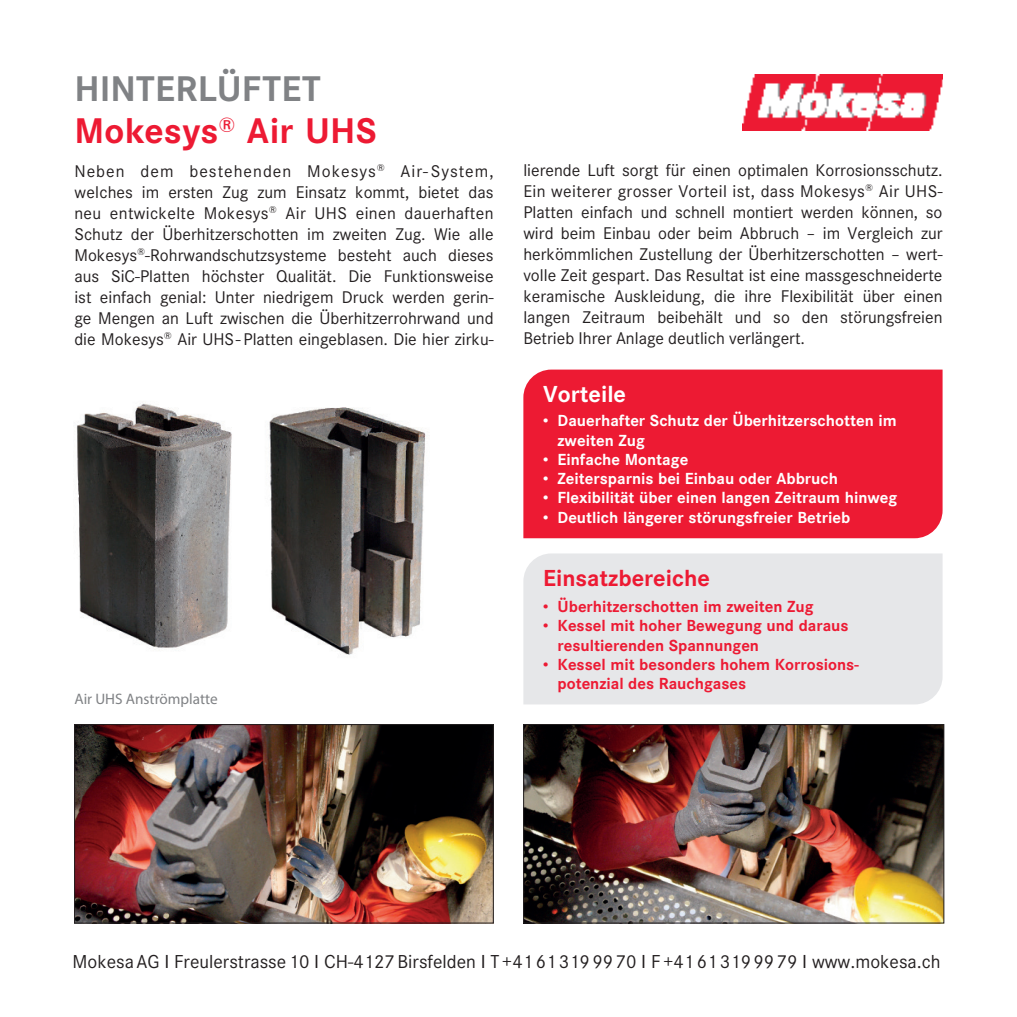
<style>
.page{position:relative;width:1017px;height:1017px;background:#fff}
.page>*{position:absolute;margin:0;border:0;box-sizing:border-box;transform-origin:0 0}
.JAN_Titel_Mokesa{font:700 35px "Corporate SBQ";letter-spacing:.005em;color:#ed1a33}
.JAN_Titel_Mokesa-2{font:700 35px "Corporate SBQ";letter-spacing:.01em;color:#808285}
.t1{font:700 22.75px "Corporate SBQ";color:#ed1a33}
.t2{font:700 22.75px "Corporate SBQ";color:#fff}
.t3{font:18.38px "Corporate SBQ";color:#231f20}
.t4{font:16.62px/21px "Corporate SBQ";color:#231f20;text-align:justify}
.t5{font:700 15.75px/19.2px "Corporate SBQ";color:#fff}
.t6{font:700 15.75px/19.2px "Corporate SBQ";color:#ed1a33}
.t7{font:15.22px "Myriad Pro";color:#808285}
.s1{font-family:"Myriad Pro"}
</style>
<div class="page">
<img style="left:76px;top:726px;width:416px;height:195px">
<div style="left:74px;top:724px;width:420px;height:199px;border:1px solid #231f20"></div>
<img style="left:525px;top:726px;width:417px;height:195px">
<div style="left:523px;top:724px;width:421px;height:199px;border:1px solid #231f20"></div>
<img style="left:76px;top:402px;width:350px;height:253px">
<div style="left:523px;top:370px;width:420px;height:168px;background:#ed1a33"></div>
<div style="left:523px;top:553px;width:420px;height:151px;background:#e6e7e9"></div>
<img style="left:742px;top:74px;width:201px;height:56px">
<p class="JAN_Titel_Mokesa-2" style="left:74px;top:68px;width:248px">HINTERLÜFTET</p>
<p class="JAN_Titel_Mokesa" style="left:74px;top:110px;width:304px">Mokesys<sup>®</sup> Air UHS</p>
<p class="t4" style="left:74px;top:161px;width:421px">Neben dem bestehenden Mokesys<sup>®</sup> Air-System, welches im ersten Zug zum Einsatz kommt, bietet das neu entwickelte Mokesys<sup>®</sup> Air UHS einen dauerhaften Schutz der Überhitzerschotten im zweiten Zug. Wie alle Mokesys<sup>®</sup>-Rohrwandschutzsysteme besteht auch dieses aus SiC-Platten höchster Qualität. Die Funktionsweise ist einfach genial: Unter niedrigem Druck werden gerin&shy;ge Mengen an Luft zwischen die Überhitzerrohrwand und die Mokesys<sup>®</sup> Air UHS- Platten eingeblasen. Die hier zirku-</p>
<p class="t4" style="left:523px;top:160px;width:421px">lierende Luft sorgt für einen optimalen Korrosionsschutz.<br>Ein weiterer grosser Vorteil ist, dass Mokesys<sup>®</sup> Air UHS-Platten einfach und schnell montiert werden können, so wird beim Einbau oder beim Abbruch – im Vergleich zur herkömmlichen Zustellung der Überhitzerschotten – wert&shy;volle Zeit gespart. Das Resultat ist eine massgeschneiderte keramische Auskleidung, die ihre Flexibilität über einen langen Zeitraum beibehält und so den störungsfreien Betrieb Ihrer Anlage deutlich verlängert.</p>
<p class="t7" style="left:74px;top:689px;width:145px">Air UHS Anströmplatte</p>
<p class="t2" style="left:543px;top:380px;width:84px">Vorteile</p>
<p class="t5" style="left:558px;top:411px;width:341px;text-indent:-14px">• Dauerhafter Schutz der Überhitzerschotten im zweiten Zug</p>
<p class="t5" style="left:543px;top:450px;width:147px">• Einfache Montage</p>
<p class="t5" style="left:543px;top:469px;width:296px">• Zeitersparnis bei Einbau oder Abbruch</p>
<p class="t5" style="left:543px;top:488px;width:356px">• Flexibilität über einen langen Zeitraum hinweg</p>
<p class="t5" style="left:543px;top:508px;width:309px">• Deutlich längerer störungsfreier Betrieb</p>
<p class="t1" style="left:543px;top:564px;width:168px">Einsatzbereiche</p>
<p class="t6" style="left:543px;top:597px;width:272px">• Überhitzerschotten im zweiten Zug</p>
<p class="t6" style="left:558px;top:616px;width:293px;text-indent:-14px">• Kessel mit hoher Bewegung und daraus resultierenden Spannungen</p>
<p class="t6" style="left:543px;top:655px;width:317px">• Kessel mit besonders hohem Korrosions-</p>
<p class="t6" style="left:558px;top:674px;width:190px">potenzial des Rauchgases</p>
<p class="t3" style="left:73px;top:950px;width:870px">Mokesa AG <span class="s1">l</span> Freulerstrasse 10 <span class="s1">l</span> CH-4127 Birsfelden <span class="s1">l</span> T +41 61 319 99 70 <span class="s1">l</span> F +41 61 319 99 79 <span class="s1">l</span> www.mokesa.ch</p>
</div>
